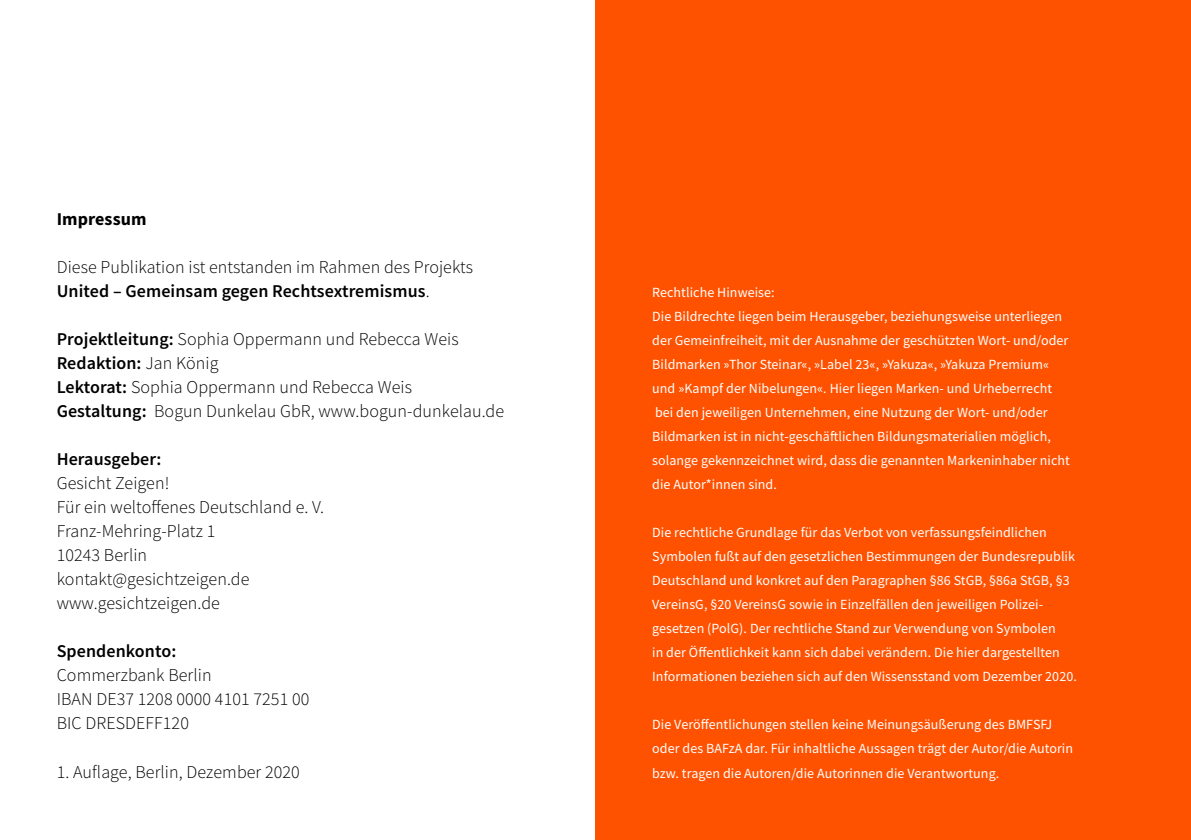
<style>
.page{position:relative;width:1191px;height:840px;background:#fff}
.page>*{position:absolute;margin:0;border:0;box-sizing:border-box;transform-origin:0 0}
.t1{font:300 18px/24px "Source Sans Pro";letter-spacing:.005em;color:#000}
.t2{font:600 18px "Source Sans Pro";letter-spacing:.005em;color:#000}
.t3{font:700 18px "Source Sans Pro";letter-spacing:.005em;color:#000}
.t4{font:14px/24px "Source Sans Pro";letter-spacing:.005em;color:#fff}
.s1{font-weight:600}
</style>
<div class="page">
<div style="left:595px;top:0;width:596px;height:839px;background:#ff5200"></div>
<p class="t3" style="left:57px;top:207px;width:91px">Impressum</p>
<p class="t1" style="left:57px;top:255px;width:418px">Diese Publikation ist entstanden im Rahmen des Projekts<br><span class="s1">United – Gemeinsam gegen Rechtsextremismus</span>.</p>
<p class="t1" style="left:57px;top:327px;width:449px"><span class="s1">Projektleitung:</span> Sophia Oppermann und Rebecca Weis <span class="s1">Redaktion:</span> Jan König<br><span class="s1">Lektorat:</span> Sophia Oppermann und Rebecca Weis <span class="s1">Gestaltung:</span> Bogun Dunkelau GbR, www.bogun-dunkelau.de</p>
<p class="t2" style="left:57px;top:447px;width:106px">Herausgeber:</p>
<p class="t1" style="left:57px;top:471px;width:269px">Gesicht Zeigen!<br>Für ein weltoffenes Deutschland e. V.<br>Franz-Mehring-Platz 1<br>10243 Berlin kontakt@gesichtzeigen.de www.gesichtzeigen.de</p>
<p class="t2" style="left:57px;top:639px;width:121px">Spendenkonto:</p>
<p class="t1" style="left:57px;top:663px;width:254px">Commerzbank Berlin<br>IBAN DE37 1208 0000 4101 7251 00<br>BIC DRESDEFF120</p>
<p class="t1" style="left:57px;top:759px;width:245px">1. Auflage, Berlin, Dezember 2020</p>
<p class="t4" style="left:652px;top:280px;width:419px">Rechtliche Hinweise:<br>Die Bildrechte liegen beim Herausgeber, beziehungsweise unterliegen der Gemeinfreiheit, mit der Ausnahme der geschützten Wort- und/oder Bildmarken »Thor Steinar«, »Label 23«, »Yakuza«, »Yakuza Premium« und »Kampf der Nibelungen«. Hier liegen Marken- und Urheberrecht bei den jeweiligen Unternehmen, eine Nutzung der Wort- und/oder Bildmarken ist in nicht-geschäftlichen Bildungsmaterialien möglich, solange gekennzeichnet wird, dass die genannten Markeninhaber nicht die Autor*innen sind.</p>
<p class="t4" style="left:652px;top:520px;width:426px">Die rechtliche Grundlage für das Verbot von verfassungsfeindlichen Symbolen fußt auf den gesetzlichen Bestimmungen der Bundesrepublik Deutschland und konkret auf den Paragraphen §86 StGB, §86a StGB, §3<br>VereinsG, §20 VereinsG sowie in Einzelfällen den jeweiligen Polizei&shy;gesetzen (PolG). Der rechtliche Stand zur Verwendung von Symbolen<br>in der Öffentlichkeit kann sich dabei verändern. Die hier dargestellten Informationen beziehen sich auf den Wissensstand vom Dezember 2020.</p>
<p class="t4" style="left:652px;top:712px;width:422px">Die Veröffentlichungen stellen keine Meinungsäußerung des BMFSFJ oder des BAFzA dar. Für inhaltliche Aussagen trägt der Autor/die Autorin bzw. tragen die Autoren/die Autorinnen die Verantwortung.</p>
</div>
